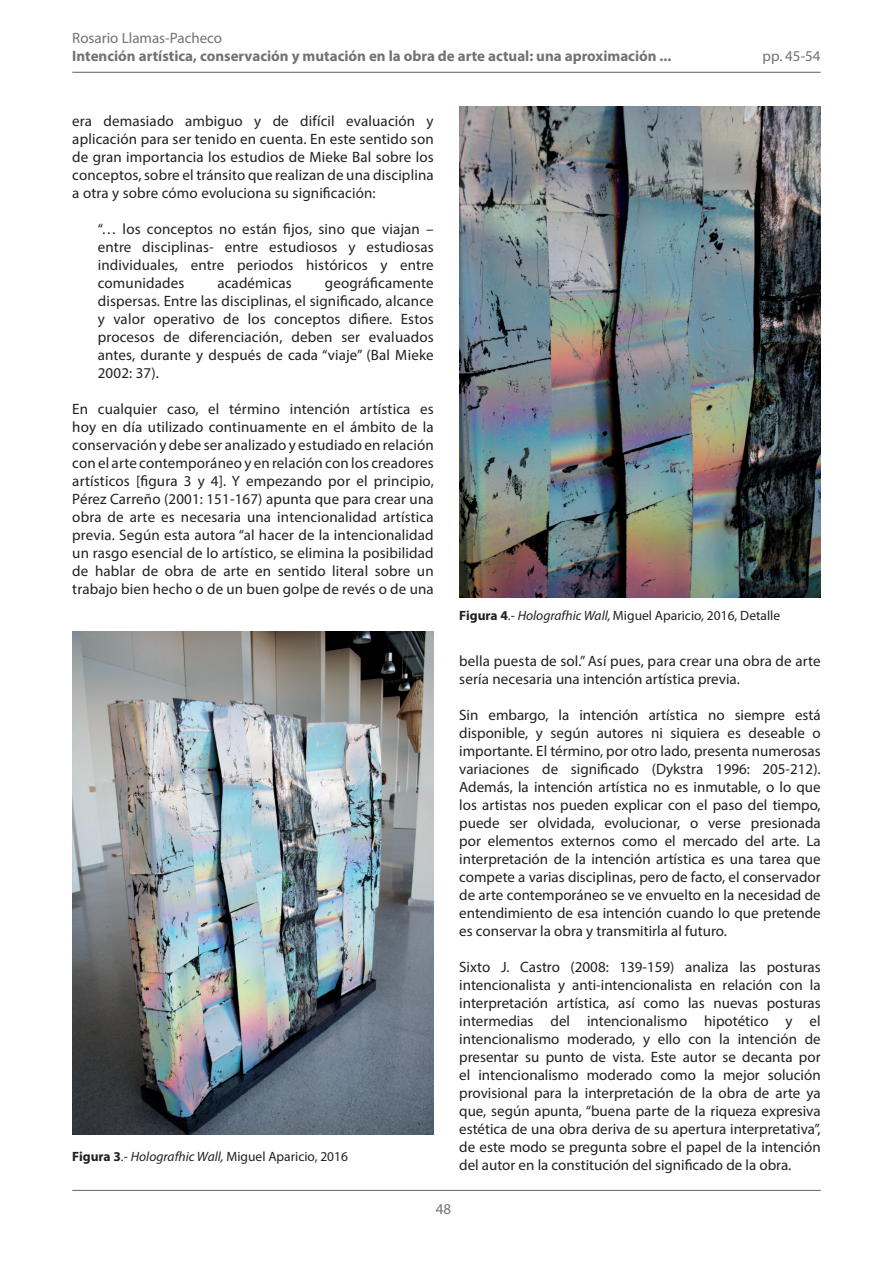
<style>
.page{position:relative;width:893px;height:1263px;background:#fff}
.page>*{position:absolute;margin:0;border:0;box-sizing:border-box;transform-origin:0 0}
.t1{font:15px/18px "Myriad Pro";letter-spacing:.01em;color:#231f20;text-align:justify}
.t2{font:700 15px "Myriad Pro";color:#717275}
.t3{font:15px "Myriad Pro";color:#717275}
.t4{font:13.5px "Myriad Pro";color:#231f20}
.s1{font-weight:700}
.s2{font-style:italic}
</style>
<div class="page">
<hr style="left:72px;top:72px;width:749px;height:1px;background:#717275">
<hr style="left:72px;top:1190px;width:749px;height:1px;background:#717275">
<img style="left:72px;top:631px;width:362px;height:504px">
<img style="left:459px;top:106px;width:362px;height:491px">
<p class="t3" style="left:72px;top:29px;width:151px">Rosario Llamas-Pacheco</p>
<p class="t2" style="left:72px;top:46px;width:601px">Intención artística, conservación y mutación en la obra de arte actual: una aproximación ...</p>
<p class="t3" style="left:763px;top:47px;width:60px">pp. 45-54</p>
<p class="t1" style="left:72px;top:112px;width:363px">era demasiado ambiguo y de difícil evaluación y aplicación para ser tenido en cuenta. En este sentido son de gran importancia los estudios de Mieke Bal sobre los conceptos, sobre el tránsito que realizan de una disciplina a otra y sobre cómo evoluciona su significación:</p>
<p class="t1" style="left:98px;top:220px;width:337px">“… los conceptos no están fijos, sino que viajan – entre disciplinas- entre estudiosos y estudiosas individuales, entre periodos históricos y entre comunidades</p>
<p class="t1" style="left:98px;top:274px;width:337px;text-indent:227px">geográficamente dispersas. Entre las disciplinas, el significado, alcance y valor operativo de los conceptos difiere. Estos procesos de diferenciación, deben ser evaluados antes, durante y después de cada “viaje” (Bal Mieke 2002: 37).</p>
<p class="t1" style="left:72px;top:400px;width:363px">En cualquier caso, el término intención artística es hoy en día utilizado continuamente en el ámbito de la conservación y debe ser analizado y estudiado en relación con el arte contemporáneo y en relación con los creadores artísticos [figura 3 y 4]. Y empezando por el principio, Pérez Carreño (2001: 151-167) apunta que para crear una obra de arte es necesaria una intencionalidad artística previa. Según esta autora “al hacer de la intencionalidad un rasgo esencial de lo artístico, se elimina la posibilidad de hablar de obra de arte en sentido literal sobre un trabajo bien hecho o de un buen golpe de revés o de una</p>
<p class="t1" style="left:217px;top:274px;width:76px">académicas</p>
<p class="t4" style="left:459px;top:607px;width:322px"><span class="s1">Figura 4</span>.- <span class="s2">Holografhic Wall,</span> Miguel Aparicio, 2016, Detalle</p>
<p class="t4" style="left:72px;top:1148px;width:277px"><span class="s1">Figura 3</span>.- <span class="s2">Holografhic Wall,</span> Miguel Aparicio, 2016</p>
<p class="t1" style="left:459px;top:652px;width:363px">bella puesta de sol.” Así pues, para crear una obra de arte sería necesaria una intención artística previa.</p>
<p class="t1" style="left:459px;top:706px;width:363px">Sin embargo, la intención artística no siempre está disponible, y según autores ni siquiera es deseable o importante. El término, por otro lado, presenta numerosas variaciones de significado (Dykstra 1996: 205-212).<br>Además, la intención artística no es inmutable, o lo que los artistas nos pueden explicar con el paso del tiempo, puede ser olvidada, evolucionar, o verse presionada por elementos externos como el mercado del arte. La interpretación de la intención artística es una tarea que compete a varias disciplinas, pero de facto, el conservador de arte contemporáneo se ve envuelto en la necesidad de entendimiento de esa intención cuando lo que pretende es conservar la obra y transmitirla al futuro.</p>
<p class="t1" style="left:459px;top:958px;width:363px">Sixto J. Castro (2008: 139-159) analiza las posturas intencionalista y anti-intencionalista en relación con la interpretación artística, así como las nuevas posturas intermedias del intencionalismo hipotético y el intencionalismo moderado, y ello con la intención de presentar su punto de vista. Este autor se decanta por el intencionalismo moderado como la mejor solución provisional para la interpretación de la obra de arte ya que, según apunta, “buena parte de la riqueza expresiva estética de una obra deriva de su apertura interpretativa”, de este modo se pregunta sobre el papel de la intención del autor en la constitución del significado de la obra.</p>
<p class="t3" style="left:436px;top:1200px;width:17px">48</p>
</div>
